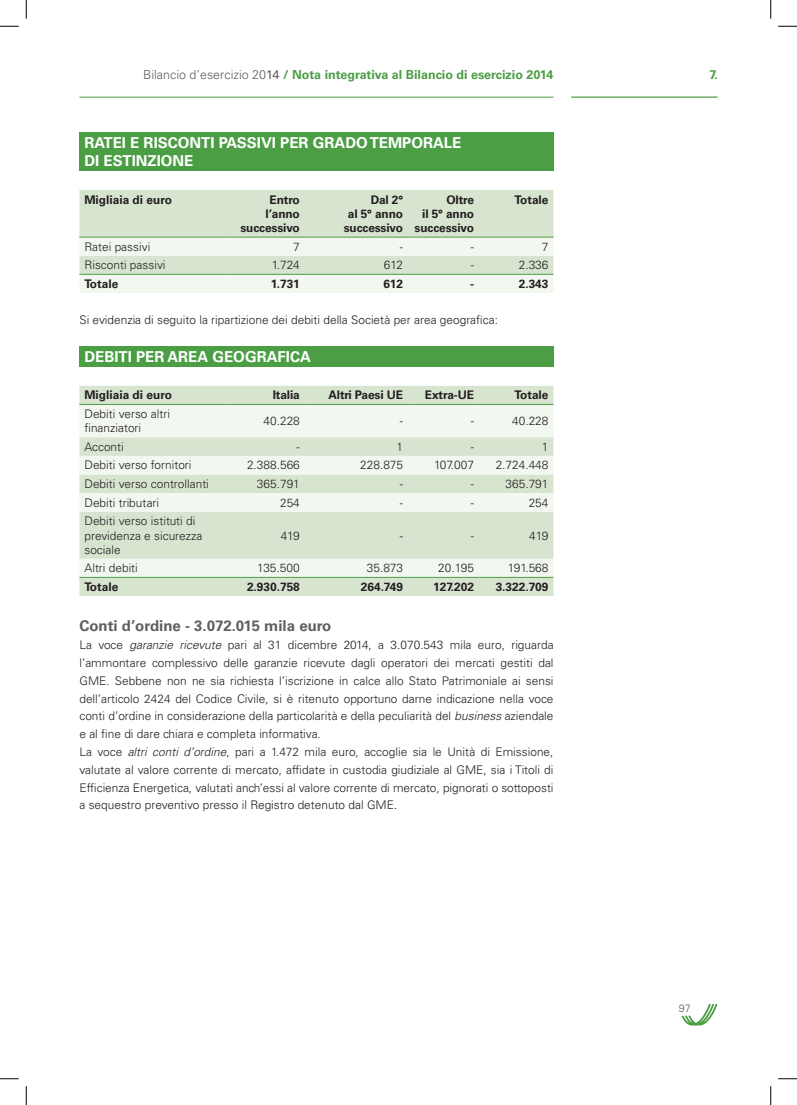
<style>
.page{position:relative;width:797px;height:1105px;background:#fff}
.page>*{position:absolute;margin:0;border:0;box-sizing:border-box;transform-origin:0 0}
.t1{font:700 15px/18px "Univers LT Std";color:#fff}
.t2{font:700 15px "Univers LT Std";color:#5f5f62}
.t3{font:700 12.5px "Univers LT Std";color:#4c9e45}
.t4{font:300 11.88px/17.8px "Univers LT Std";color:#231f20}
.t5{font:700 11.88px/14.2px "Univers LT Std";letter-spacing:-.01em;color:#231f20;text-align:right}
.t6{font:300 10.62px "Univers LT Std";color:#5f5f62}
.s1{font-weight:300;color:#5f5f62}
.s2{font-weight:400;color:#5f5f62}
.s3{font-style:italic}
</style>
<div class="page">
<svg style="left:681px;top:1004px;width:36px;height:22px"></svg>
<div style="left:79px;top:133px;width:474px;height:38px;background:#4c9e45"></div>
<div style="left:79px;top:190px;width:474px;height:47px;background:#d7e4d0"></div>
<svg style="left:79px;top:238px;width:474px;height:55px"></svg>
<hr style="left:79px;top:237px;width:151px;height:1px;background:#4c9e45">
<hr style="left:230px;top:237px;width:75px;height:1px;background:#4c9e45">
<hr style="left:305px;top:237px;width:103px;height:1px;background:#4c9e45">
<hr style="left:408px;top:237px;width:71px;height:1px;background:#4c9e45">
<hr style="left:479px;top:237px;width:74px;height:1px;background:#4c9e45">
<hr style="left:79px;top:274px;width:151px;height:1px;background:#4c9e45">
<hr style="left:230px;top:274px;width:75px;height:1px;background:#4c9e45">
<hr style="left:305px;top:274px;width:103px;height:1px;background:#4c9e45">
<hr style="left:408px;top:274px;width:71px;height:1px;background:#4c9e45">
<hr style="left:479px;top:274px;width:74px;height:1px;background:#4c9e45">
<div style="left:79px;top:346px;width:474px;height:21px;background:#4c9e45"></div>
<div style="left:79px;top:386px;width:474px;height:210px;background:#d7e4d0"></div>
<svg style="left:79px;top:405px;width:474px;height:172px;fill:#f2f6f0"></svg>
<hr style="left:79px;top:404px;width:151px;height:1px;background:#4c9e45">
<hr style="left:230px;top:404px;width:75px;height:1px;background:#4c9e45">
<hr style="left:305px;top:404px;width:103px;height:1px;background:#4c9e45">
<hr style="left:408px;top:404px;width:71px;height:1px;background:#4c9e45">
<hr style="left:479px;top:404px;width:74px;height:1px;background:#4c9e45">
<hr style="left:79px;top:577px;width:151px;height:1px;background:#4c9e45">
<hr style="left:230px;top:577px;width:75px;height:1px;background:#4c9e45">
<hr style="left:305px;top:577px;width:103px;height:1px;background:#4c9e45">
<hr style="left:408px;top:577px;width:71px;height:1px;background:#4c9e45">
<hr style="left:479px;top:577px;width:74px;height:1px;background:#4c9e45">
<hr style="left:79px;top:97px;width:474px;height:1px;background:#4c9e45">
<hr style="left:571px;top:96px;width:146px;height:2px;background:#4c9e45">
<svg style="left:0;top:25px;width:19px;height:2px"></svg>
<svg style="left:778px;top:25px;width:19px;height:2px"></svg>
<svg style="left:0;top:1078px;width:19px;height:1px"></svg>
<svg style="left:778px;top:1078px;width:19px;height:1px"></svg>
<svg style="left:25px;top:0;width:2px;height:19px"></svg>
<svg style="left:25px;top:1086px;width:2px;height:19px"></svg>
<svg style="left:770px;top:0;width:1px;height:19px"></svg>
<svg style="left:770px;top:1086px;width:1px;height:19px"></svg>
<p class="t3" style="left:143px;top:68px;width:412px"><span class="s1">Bilancio d’esercizio 20</span><span class="s2">14</span> / Nota integrativa al Bilancio di esercizio 2014</p>
<p class="t3" style="left:709px;top:68px;width:10px">7.</p>
<p class="t1" style="left:84px;top:134px;width:378px">RATEI E RISCONTI PASSIVI PER GRADO TEMPORALE<br>DI ESTINZIONE</p>
<p class="t5" style="left:84px;top:192px;width:89px">Migliaia di euro</p>
<p class="t5" style="left:240px;top:192px;width:61px">Entro l’anno successivo</p>
<p class="t5" style="left:344px;top:192px;width:61px">Dal 2°<br>al 5° anno successivo</p>
<p class="t5" style="left:414px;top:192px;width:61px">Oltre<br>il 5° anno successivo</p>
<p class="t5" style="left:514px;top:192px;width:35px">Totale</p>
<p class="t4" style="left:84px;top:238px;width:67px">Ratei passivi</p>
<p class="t4" style="left:293px;top:238px;width:8px">7</p>
<p class="t4" style="left:400px;top:238px;width:5px">-</p>
<p class="t4" style="left:471px;top:238px;width:5px">-</p>
<p class="t4" style="left:542px;top:238px;width:8px">7</p>
<p class="t4" style="left:84px;top:256px;width:83px">Risconti passivi</p>
<p class="t4" style="left:272px;top:256px;width:30px">1.724</p>
<p class="t4" style="left:384px;top:256px;width:21px">612</p>
<p class="t4" style="left:471px;top:256px;width:5px">-</p>
<p class="t4" style="left:519px;top:256px;width:31px">2.336</p>
<p class="t5" style="left:84px;top:277px;width:35px">Totale</p>
<p class="t5" style="left:271px;top:277px;width:31px">1.731</p>
<p class="t5" style="left:383px;top:277px;width:21px">612</p>
<p class="t5" style="left:470px;top:277px;width:5px">-</p>
<p class="t5" style="left:519px;top:277px;width:31px">2.343</p>
<p class="t4" style="left:79px;top:310px;width:420px">Si evidenzia di seguito la ripartizione dei debiti della Società per area geografica:</p>
<p class="t1" style="left:84px;top:348px;width:228px">DEBITI PER AREA GEOGRAFICA</p>
<p class="t5" style="left:84px;top:388px;width:89px">Migliaia di euro</p>
<p class="t5" style="left:273px;top:388px;width:29px">Italia</p>
<p class="t5" style="left:328px;top:388px;width:76px">Altri Paesi UE</p>
<p class="t5" style="left:425px;top:388px;width:51px">Extra-UE</p>
<p class="t5" style="left:514px;top:388px;width:35px">Totale</p>
<p class="t4" style="left:84px;top:407px;width:87px;line-height:14.2px">Debiti verso altri finanziatori</p>
<p class="t4" style="left:263px;top:412px;width:38px">40.228</p>
<p class="t4" style="left:400px;top:412px;width:5px">-</p>
<p class="t4" style="left:471px;top:412px;width:5px">-</p>
<p class="t4" style="left:512px;top:412px;width:38px">40.228</p>
<p class="t4" style="left:84px;top:438px;width:41px">Acconti</p>
<p class="t4" style="left:296px;top:438px;width:5px">-</p>
<p class="t4" style="left:396px;top:438px;width:8px">1</p>
<p class="t4" style="left:471px;top:438px;width:5px">-</p>
<p class="t4" style="left:542px;top:438px;width:8px">1</p>
<p class="t4" style="left:84px;top:456px;width:109px">Debiti verso fornitori</p>
<p class="t4" style="left:247px;top:456px;width:54px">2.388.566</p>
<p class="t4" style="left:360px;top:456px;width:44px">228.875</p>
<p class="t4" style="left:434px;top:456px;width:41px">107.007</p>
<p class="t4" style="left:495px;top:456px;width:54px">2.724.448</p>
<p class="t4" style="left:84px;top:475px;width:126px">Debiti verso controllanti</p>
<p class="t4" style="left:257px;top:475px;width:44px">365.791</p>
<p class="t4" style="left:400px;top:475px;width:5px">-</p>
<p class="t4" style="left:471px;top:475px;width:5px">-</p>
<p class="t4" style="left:505px;top:475px;width:44px">365.791</p>
<p class="t4" style="left:84px;top:494px;width:76px">Debiti tributari</p>
<p class="t4" style="left:280px;top:494px;width:21px">254</p>
<p class="t4" style="left:400px;top:494px;width:5px">-</p>
<p class="t4" style="left:471px;top:494px;width:5px">-</p>
<p class="t4" style="left:528px;top:494px;width:21px">254</p>
<p class="t4" style="left:84px;top:514px;width:119px;line-height:14.2px">Debiti verso istituti di previdenza e sicurezza sociale</p>
<p class="t4" style="left:281px;top:526px;width:21px">419</p>
<p class="t4" style="left:400px;top:526px;width:5px">-</p>
<p class="t4" style="left:471px;top:526px;width:5px">-</p>
<p class="t4" style="left:529px;top:526px;width:21px">419</p>
<p class="t4" style="left:84px;top:559px;width:55px">Altri debiti</p>
<p class="t4" style="left:257px;top:559px;width:44px">135.500</p>
<p class="t4" style="left:367px;top:559px;width:38px">35.873</p>
<p class="t4" style="left:438px;top:559px;width:37px">20.195</p>
<p class="t4" style="left:508px;top:559px;width:42px">191.568</p>
<p class="t5" style="left:84px;top:580px;width:35px">Totale</p>
<p class="t5" style="left:247px;top:580px;width:54px">2.930.758</p>
<p class="t5" style="left:361px;top:580px;width:44px">264.749</p>
<p class="t5" style="left:433px;top:580px;width:42px">127.202</p>
<p class="t5" style="left:495px;top:580px;width:54px">3.322.709</p>
<p class="t2" style="left:79px;top:617px;width:253px">Conti d’ordine - 3.072.015 mila euro</p>
<p class="t4" style="left:79px;top:636px;width:475px">La voce <span class="s3">garanzie ricevute</span> pari al 31 dicembre 2014, a 3.070.543 mila euro, riguarda l’ammontare complessivo delle garanzie ricevute dagli operatori dei mercati gestiti dal GME. Sebbene non ne sia richiesta l’iscrizione in calce allo Stato Patrimoniale ai sensi dell’articolo 2424 del Codice Civile, si è ritenuto opportuno darne indicazione nella voce conti d’ordine in considerazione della particolarità e della peculiarità del <span class="s3">business</span> aziendale e al fine di dare chiara e completa informativa.<br>La voce <span class="s3">altri conti d’ordine</span>, pari a 1.472 mila euro, accoglie sia le Unità di Emissione, valutate al valore corrente di mercato, affidate in custodia giudiziale al GME, sia i Titoli di Efficienza Energetica, valutati anch’essi al valore corrente di mercato, pignorati o sottoposti a sequestro preventivo presso il Registro detenuto dal GME.</p>
<p class="t6" style="left:678px;top:1002px;width:13px">97</p>
</div>
